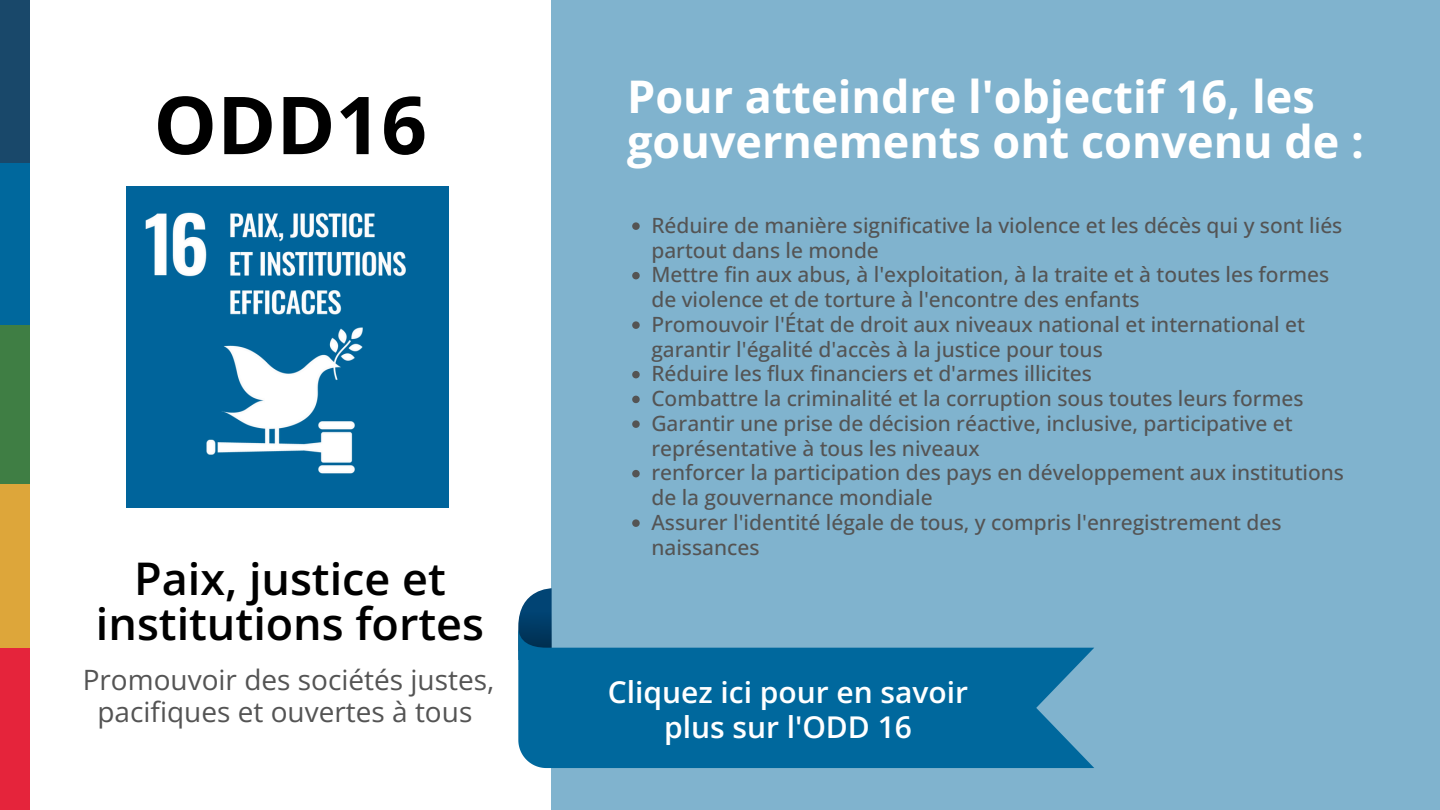
<style>
.page{position:relative;width:1440px;height:810px;background:#fff}
.page>*{position:absolute;margin:0;border:0;box-sizing:border-box;transform-origin:0 0}
.t1{font:700 80px "Open Sans";color:#000}
.t2{font:700 45px/45px "Open Sans";color:#fff}
.t3{font:600 45px/45px "Open Sans";color:#000;text-align:center}
.t4{font:600 30px/34.5px "Open Sans";color:#fff;text-align:center}
.t5{font:28px/31.5px "Open Sans";color:#545454;text-align:center}
.t6{font:500 21px/24.8px "Open Sans";color:#545454}
</style>
<div class="page">
<div style="left:551px;top:0;width:889px;height:810px;background:#80b3ce"></div>
<svg style="left:518px;top:588px;width:34px;height:39px"></svg>
<svg style="left:518px;top:627px;width:576px;height:141px;fill:#00689d"></svg>
<div style="left:0;top:0;width:29px;height:164px;background:#19486a"></div>
<div style="left:0;top:163px;width:29px;height:163px;background:#00689d"></div>
<div style="left:0;top:326px;width:29px;height:163px;background:#3f7e44"></div>
<div style="left:0;top:484px;width:29px;height:168px;background:#dda63a"></div>
<div style="left:0;top:648px;width:29px;height:162px;background:#e5243b"></div>
<img style="left:127px;top:186px;width:321px;height:322px">
<svg style="left:632px;top:222px;width:8px;height:8px"></svg>
<svg style="left:632px;top:272px;width:8px;height:7px"></svg>
<svg style="left:632px;top:321px;width:8px;height:8px"></svg>
<svg style="left:632px;top:371px;width:8px;height:7px"></svg>
<svg style="left:632px;top:396px;width:8px;height:7px"></svg>
<svg style="left:632px;top:420px;width:8px;height:8px"></svg>
<svg style="left:632px;top:470px;width:8px;height:7px"></svg>
<svg style="left:632px;top:519px;width:8px;height:8px"></svg>
<p class="t1" style="left:153px;top:69px;width:275px">ODD16</p>
<h2 class="t3" style="left:96px;top:555px;width:390px">Paix, justice et institutions fortes</h2>
<p class="t5" style="left:83px;top:664px;width:413px">Promouvoir des sociétés justes, pacifiques et ouvertes à tous</p>
<h3 class="t2" style="left:627px;top:73px;width:738px">Pour atteindre l'objectif 16, les gouvernements ont convenu de :</h3>
<p class="t6" style="left:651px;top:212px;width:692px">Réduire de manière significative la violence et les décès qui y sont liés partout dans le monde</p>
<p class="t6" style="left:651px;top:262px;width:679px">Mettre fin aux abus, à l'exploitation, à la traite et à toutes les formes de violence et de torture à l'encontre des enfants</p>
<p class="t6" style="left:651px;top:311px;width:655px">Promouvoir l'État de droit aux niveaux national et international et garantir l'égalité d'accès à la justice pour tous</p>
<p class="t6" style="left:651px;top:361px;width:442px">Réduire les flux financiers et d'armes illicites</p>
<p class="t6" style="left:651px;top:386px;width:654px">Combattre la criminalité et la corruption sous toutes leurs formes</p>
<h1 class="t6" style="left:651px;top:410px;width:643px">Garantir une prise de décision réactive, inclusive, participative et représentative à tous les niveaux</h1>
<p class="t6" style="left:651px;top:460px;width:694px">renforcer la participation des pays en développement aux institutions de la gouvernance mondiale</p>
<h2 class="t6" style="left:651px;top:509px;width:632px">Assurer l'identité légale de tous, y compris l'enregistrement des naissances</h2>
<p class="t4" style="left:608px;top:674px;width:362px">Cliquez ici pour en savoir plus sur l'ODD 16</p>
</div>
